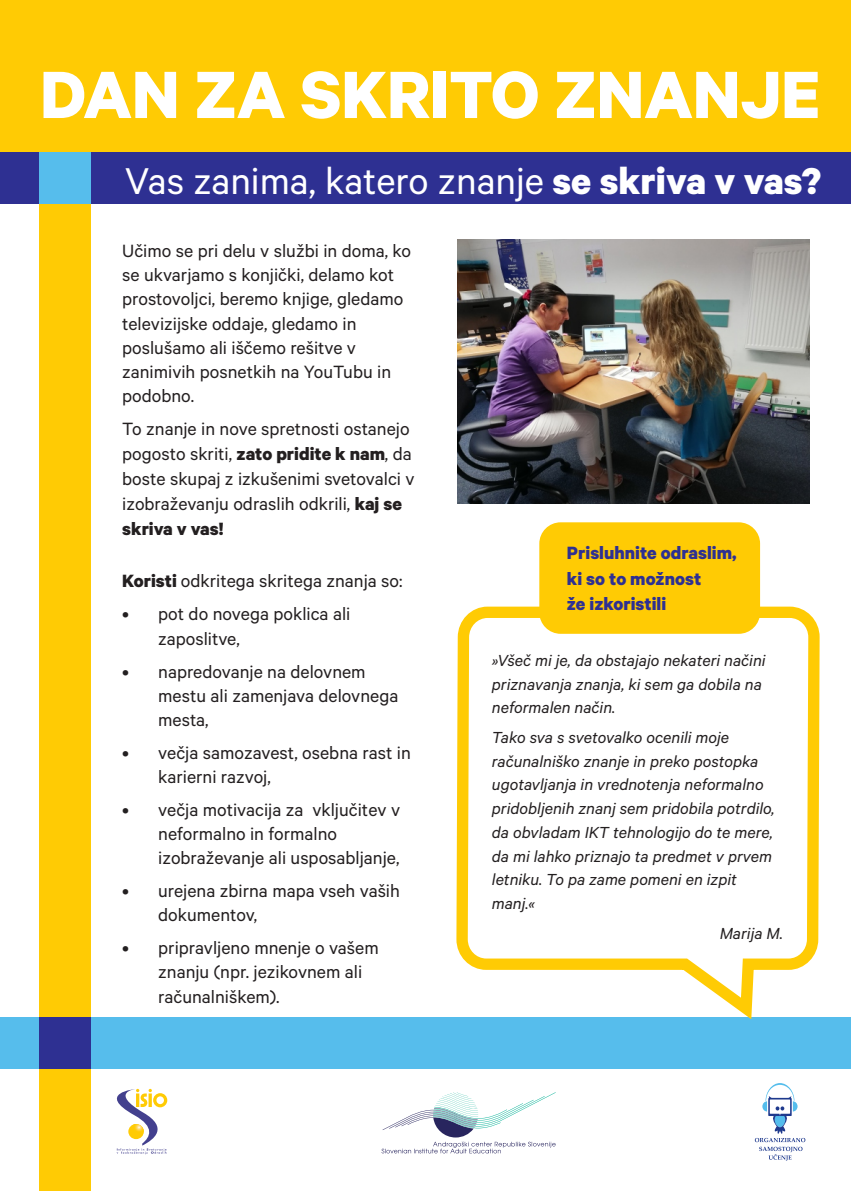
<style>
.page{position:relative;width:851px;height:1191px;background:#fff}
.page>*{position:absolute;margin:0;border:0;box-sizing:border-box;transform-origin:0 0}
.t1{font:700 75.2px "Calibre";color:#fff}
.t2{font:42px "Calibre";color:#fff}
.t3{font:20px/24.2px "Calibre";color:#231f20}
.t4{font:700 20px/25.6px "Calibre";color:#2e3092}
.t5{font:italic 18px/23.8px "Calibre";color:#231f20}
.s1{font-weight:700}
</style>
<div class="page">
<div style="left:0;top:0;width:850px;height:152px;background:#ffcb04"></div>
<svg style="left:116px;top:1088px;width:52px;height:66px"></svg>
<svg style="left:381px;top:1094px;width:69px;height:59px"></svg>
<div style="left:40px;top:152px;width:51px;height:1039px;background:#ffcb04"></div>
<div style="left:0;top:152px;width:850px;height:51px;background:#2e3092"></div>
<div style="left:40px;top:152px;width:51px;height:51px;background:#56bdec"></div>
<div style="left:0;top:1017px;width:850px;height:51px;background:#56bdec"></div>
<div style="left:40px;top:1017px;width:51px;height:51px;background:#2e3092"></div>
<svg style="left:450px;top:601px;width:375px;height:560px"></svg>
<img style="left:457px;top:239px;width:352px;height:264px">
<div style="left:539px;top:522px;width:221px;height:112px;background:#ffcb04;border-radius:21px"></div>
<h1 class="t1" style="left:40px;top:69px;width:781px">DAN ZA SKRITO ZNANJE</h1>
<h2 class="t2" style="left:125px;top:166px;width:698px">Vas zanima, katero znanje <span class="s1">se skriva v vas?</span></h2>
<p class="t3" style="left:122px;top:242px;width:290px">Učimo se pri delu v službi in doma, ko se ukvarjamo s konjički, delamo kot prostovoljci, beremo knjige, gledamo televizijske oddaje, gledamo in poslušamo ali iščemo rešitve v zanimivih posnetkih na YouTubu in podobno.</p>
<p class="t3" style="left:122px;top:419px;width:294px;line-height:25px">To znanje in nove spretnosti ostanejo pogosto skriti, <span class="s1">zato pridite k nam</span>, da boste skupaj z izkušenimi svetovalci v izobraževanju odraslih odkrili, <span class="s1">kaj se skriva v vas!</span></p>
<p class="t3" style="left:122px;top:571px;width:282px"><span class="s1">Koristi</span> odkritega skritega znanja so:</p>
<p class="t3" style="left:158px;top:605px;width:194px;text-indent:-36px">• pot do novega poklica ali zaposlitve,</p>
<p class="t3" style="left:158px;top:662px;width:241px;text-indent:-36px">• napredovanje na delovnem mestu ali zamenjava delovnega mesta,</p>
<p class="t3" style="left:158px;top:743px;width:254px;text-indent:-36px">• večja samozavest, osebna rast in karierni razvoj,</p>
<p class="t3" style="left:158px;top:800px;width:243px;text-indent:-36px">• večja motivacija za vključitev v neformalno in formalno izobraževanje ali usposabljanje,</p>
<p class="t3" style="left:158px;top:882px;width:243px;text-indent:-36px">• urejena zbirna mapa vseh vaših dokumentov,</p>
<p class="t3" style="left:158px;top:939px;width:222px;text-indent:-36px">• pripravljeno mnenje o vašem znanju (npr. jezikovnem ali računalniškem).</p>
<p class="t4" style="left:567px;top:543px;width:171px">Prisluhnite odraslim, ki so to možnost<br>že izkoristili</p>
<p class="t5" style="left:492px;top:651px;width:275px">»Všeč mi je, da obstajajo nekateri načini priznavanja znanja, ki sem ga dobila na neformalen način.</p>
<p class="t5" style="left:492px;top:728px;width:284px">Tako sva s svetovalko ocenili moje računalniško znanje in preko postopka ugotavljanja in vrednotenja neformalno pridobljenih znanj sem pridobila potrdilo, da obvladam IKT tehnologijo do te mere, da mi lahko priznajo ta predmet v prvem letniku. To pa zame pomeni en izpit manj.«</p>
<p class="t5" style="left:719px;top:924px;width:65px">Marija M.</p>
</div>
